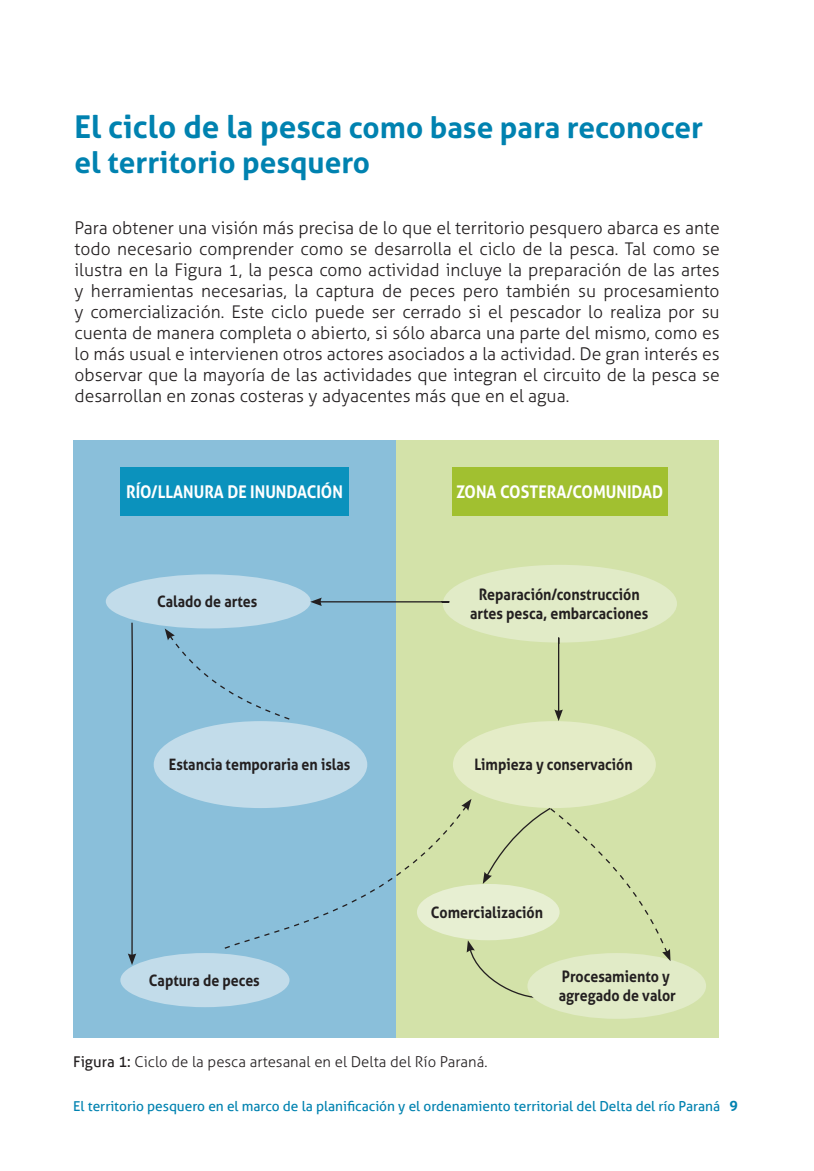
<style>
.page{position:relative;width:814px;height:1171px;background:#fff}
.page>*{position:absolute;margin:0;border:0;box-sizing:border-box;transform-origin:0 0}
.t1{font:700 29.75px/34.1px "Aller";color:#0082b0}
.t2{font:300 17.5px/21px "Aller";color:#231f20;text-align:justify}
.Footnote_text{font:700 17.5px "Aller";color:#fff;scale:.9 1}
.Footnote_text-2{font:700 15.75px "Aller";color:#231f20;scale:.9 1}
.t3{font:300 14.88px "Aller";color:#231f20}
.t4{font:13.65px "Aller";color:#0082b0}
.s1{font-size:31.5px}
.s2{font-weight:400}
.s3{font-weight:700;font-size:14px}
</style>
<div class="page">
<div style="left:73px;top:440px;width:323px;height:598px;background:#8abfda"></div>
<div style="left:396px;top:440px;width:322px;height:598px;background:#d3e2a9"></div>
<div style="left:120px;top:468px;width:228px;height:48px;background:#0b92bd"></div>
<div style="left:451px;top:468px;width:216px;height:48px;background:#a1c030"></div>
<svg style="left:128px;top:622px;width:8px;height:343px"></svg>
<div style="left:106px;top:574px;width:205px;height:54px;background:#c2dcea;border-radius:50%"></div>
<div style="left:120px;top:953px;width:169px;height:54px;background:#c2dcea;border-radius:50%"></div>
<div style="left:154px;top:721px;width:213px;height:87px;background:#c2dcea;border-radius:50%"></div>
<div style="left:453px;top:721px;width:202px;height:87px;background:#e4ecc7;border-radius:50%"></div>
<div style="left:527px;top:953px;width:179px;height:66px;background:#e1ebc7;border-radius:50%"></div>
<div style="left:443px;top:565px;width:234px;height:77px;background:#e1ebc7;border-radius:50%"></div>
<svg style="left:310px;top:597px;width:140px;height:9px"></svg>
<svg style="left:223px;top:799px;width:447px;height:204px"></svg>
<svg style="left:554px;top:637px;width:9px;height:84px"></svg>
<svg style="left:165px;top:628px;width:125px;height:92px"></svg>
<p class="t1" style="left:74px;top:111px;width:630px"><span class="s1">El ciclo de la pesca</span> como base para reconocer el territorio pesquero</p>
<p class="t2" style="left:74px;top:217px;width:646px">Para obtener una visión más precisa de lo que el territorio pesquero abarca es ante todo necesario comprender como se desarrolla el ciclo de la pesca. Tal como se ilustra en la Figura 1, la pesca como actividad incluye la preparación de las artes y herramientas necesarias, la captura de peces pero también su procesamiento y comercialización. Este ciclo puede ser cerrado si el pescador lo realiza por su cuenta de manera completa o abierto, si sólo abarca una parte del mismo, como es lo más usual e intervienen otros actores asociados a la actividad. De gran interés es observar que la mayoría de las actividades que integran el circuito de la pesca se desarrollan en zonas costeras y adyacentes más que en el agua.</p>
<p class="Footnote_text" style="left:126px;top:481px;width:242px">RÍO/LLANURA DE INUNDACIÓN</p>
<p class="Footnote_text" style="left:456px;top:481px;width:232px">ZONA COSTERA/COMUNIDAD</p>
<p class="Footnote_text-2" style="left:157px;top:592px;width:113px">Calado de artes</p>
<p class="Footnote_text-2" style="left:478px;top:584px;width:180px">Reparación/construcción</p>
<p class="Footnote_text-2" style="left:470px;top:604px;width:200px">artes pesca, embarcaciones</p>
<p class="Footnote_text-2" style="left:169px;top:755px;width:203px">Estancia temporaria en islas</p>
<p class="Footnote_text-2" style="left:474px;top:755px;width:178px">Limpieza y conservación</p>
<p class="Footnote_text-2" style="left:431px;top:902px;width:126px">Comercialización</p>
<p class="Footnote_text-2" style="left:149px;top:970px;width:125px">Captura de peces</p>
<p class="t3" style="left:73px;top:1052px;width:415px"><span class="s2">Figura 1:</span> Ciclo de la pesca artesanal en el Delta del Río Paraná.</p>
<p class="Footnote_text-2" style="left:562px;top:967px;width:121px">Procesamiento y</p>
<p class="Footnote_text-2" style="left:559px;top:986px;width:132px">agregado de valor</p>
<p class="t4" style="left:73px;top:1098px;width:666px">El territorio pesquero en el marco de la planificación y el ordenamiento territorial del Delta del río Paraná <span class="s3">9</span></p>
</div>
